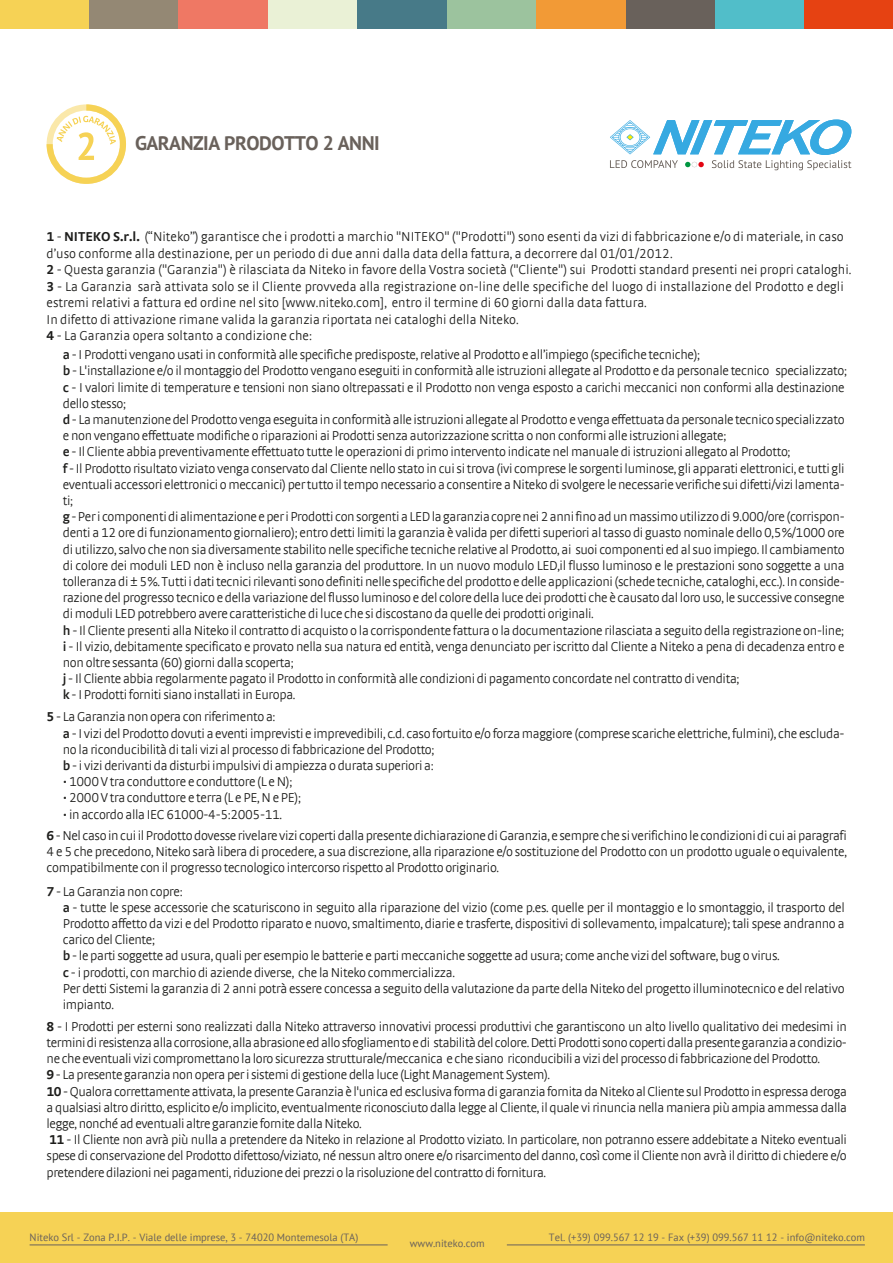
<style>
.page{position:relative;width:893px;height:1263px;background:#fff}
.page>*{position:absolute;margin:0;border:0;box-sizing:border-box;transform-origin:0 0}
.t1{font:700 19.65px "PT Sans";letter-spacing:-.025em;color:#69615b}
.t2{font:300 13.5px/16.2px "Strada TF";letter-spacing:-.025em;color:#1d1d1b}
.t3{font:300 13.5px/16.5px "Strada TF";color:#1d1d1b}
.t4{font:10.5px "PT Sans";color:#69615b}
.s1{font-weight:700}
.s2{font-weight:600}
</style>
<div class="page">
<div style="left:0;top:1213px;width:893px;height:50px;background:#f6d255"></div>
<div style="left:268px;top:0;width:89px;height:28px;background:#eaf1d6"></div>
<div style="left:178px;top:0;width:90px;height:28px;background:#ef7864"></div>
<div style="left:89px;top:0;width:89px;height:28px;background:#948874"></div>
<div style="left:0;top:0;width:89px;height:28px;background:#f6d255"></div>
<div style="left:357px;top:0;width:90px;height:28px;background:#477a88"></div>
<div style="left:447px;top:0;width:89px;height:28px;background:#9cc39e"></div>
<div style="left:536px;top:0;width:90px;height:28px;background:#f29a36"></div>
<div style="left:626px;top:0;width:89px;height:28px;background:#69615b"></div>
<div style="left:715px;top:0;width:90px;height:28px;background:#51bec9"></div>
<div style="left:805px;top:0;width:88px;height:28px;background:#e64212"></div>
<hr style="left:30px;top:1244px;width:358px;height:1px;background:#69615b">
<hr style="left:507px;top:1244px;width:358px;height:1px;background:#69615b">
<svg style="left:610px;top:120px;width:241px;height:50px"></svg>
<svg style="left:47px;top:104px;width:79px;height:80px"></svg>
<h1 class="t1" style="left:135px;top:130px;width:246px">GARANZIA PRODOTTO 2 ANNI</h1>
<p class="t3" style="left:47px;top:228px;width:806px"><span class="s1">1</span> - <span class="s1">NITEKO S.r.l.</span> (“Niteko”) garantisce che i prodotti a marchio "NITEKO" ("Prodotti") sono esenti da vizi di fabbricazione e/o di materiale, in caso d’uso conforme alla destinazione, per un periodo di due anni dalla data della fattura, a decorrere dal 01/01/2012.<br><span class="s1">2</span> - Questa garanzia ("Garanzia") è rilasciata da Niteko in favore della Vostra società ("Cliente") sui Prodotti standard presenti nei propri cataloghi.<br><span class="s1">3</span> - La Garanzia sarà attivata solo se il Cliente provveda alla registrazione on-line delle specifiche del luogo di installazione del Prodotto e degli estremi relativi a fattura ed ordine nel sito [www.niteko.com], entro il termine di 60 giorni dalla data fattura.<br>In difetto di attivazione rimane valida la garanzia riportata nei cataloghi della Niteko.<br><span class="s1">4</span> - La Garanzia opera soltanto a condizione che:</p>
<p class="t2" style="left:63px;top:346px;width:786px"><span class="s2">a</span> - I Prodotti vengano usati in conformità alle specifiche predisposte, relative al Prodotto e all’impiego (specifiche tecniche);<br><span class="s2">b</span> - L'installazione e/o il montaggio del Prodotto vengano eseguiti in conformità alle istruzioni allegate al Prodotto e da personale tecnico specializzato; <span class="s2">c</span> - I valori limite di temperature e tensioni non siano oltrepassati e il Prodotto non venga esposto a carichi meccanici non conformi alla destinazione dello stesso;<br><span class="s2">d</span> - La manutenzione del Prodotto venga eseguita in conformità alle istruzioni allegate al Prodotto e venga effettuata da personale tecnico specializzato e non vengano effettuate modifiche o riparazioni ai Prodotti senza autorizzazione scritta o non conformi alle istruzioni allegate;<br><span class="s2">e</span> - Il Cliente abbia preventivamente effettuato tutte le operazioni di primo intervento indicate nel manuale di istruzioni allegato al Prodotto;<br><span class="s2">f</span> - Il Prodotto risultato viziato venga conservato dal Cliente nello stato in cui si trova (ivi comprese le sorgenti luminose, gli apparati elettronici, e tutti gli eventuali accessori elettronici o meccanici) per tutto il tempo necessario a consentire a Niteko di svolgere le necessarie verifiche sui difetti/vizi lamenta&shy;ti;<br><span class="s2">g</span> - Per i componenti di alimentazione e per i Prodotti con sorgenti a LED la garanzia copre nei 2 anni fino ad un massimo utilizzo di 9.000/ore (corrispon&shy;denti a 12 ore di funzionamento giornaliero); entro detti limiti la garanzia è valida per difetti superiori al tasso di guasto nominale dello 0,5%/1000 ore di utilizzo, salvo che non sia diversamente stabilito nelle specifiche tecniche relative al Prodotto, ai suoi componenti ed al suo impiego. Il cambiamento di colore dei moduli LED non è incluso nella garanzia del produttore. In un nuovo modulo LED,il flusso luminoso e le prestazioni sono soggette a una tolleranza di ± 5%. Tutti i dati tecnici rilevanti sono definiti nelle specifiche del prodotto e delle applicazioni (schede tecniche, cataloghi, ecc.). In conside&shy;razione del progresso tecnico e della variazione del flusso luminoso e del colore della luce dei prodotti che è causato dal loro uso, le successive consegne di moduli LED potrebbero avere caratteristiche di luce che si discostano da quelle dei prodotti originali.<br><span class="s2">h</span> - Il Cliente presenti alla Niteko il contratto di acquisto o la corrispondente fattura o la documentazione rilasciata a seguito della registrazione on-line; <span class="s2">i</span> - Il vizio, debitamente specificato e provato nella sua natura ed entità, venga denunciato per iscritto dal Cliente a Niteko a pena di decadenza entro e non oltre sessanta (60) giorni dalla scoperta;<br><span class="s2">j</span> - Il Cliente abbia regolarmente pagato il Prodotto in conformità alle condizioni di pagamento concordate nel contratto di vendita;<br><span class="s2">k</span> - I Prodotti forniti siano installati in Europa.</p>
<p class="t2" style="left:47px;top:708px;width:230px"><span class="s1">5</span> - La Garanzia non opera con riferimento a:</p>
<p class="t2" style="left:63px;top:725px;width:783px"><span class="s2">a</span> - I vizi del Prodotto dovuti a eventi imprevisti e imprevedibili, c.d. caso fortuito e/o forza maggiore (comprese scariche elettriche, fulmini), che escluda&shy;no la riconducibilità di tali vizi al processo di fabbricazione del Prodotto;<br><span class="s2">b</span> - i vizi derivanti da disturbi impulsivi di ampiezza o durata superiori a:</p>
<p class="t2" style="left:63px;top:773px;width:231px">• 1000 V tra conduttore e conduttore (L e N);</p>
<p class="t2" style="left:63px;top:790px;width:240px">• 2000 V tra conduttore e terra (L e PE, N e PE);</p>
<p class="t2" style="left:63px;top:806px;width:221px">• in accordo alla IEC 61000-4-5:2005-11.</p>
<p class="t2" style="left:47px;top:827px;width:802px;text-align:justify"><span class="s1">6</span> - Nel caso in cui il Prodotto dovesse rivelare vizi coperti dalla presente dichiarazione di Garanzia, e sempre che si verifichino le condizioni di cui ai paragrafi 4 e 5 che precedono, Niteko sarà libera di procedere, a sua discrezione, alla riparazione e/o sostituzione del Prodotto con un prodotto uguale o equivalente, compatibilmente con il progresso tecnologico intercorso rispetto al Prodotto originario.</p>
<p class="t2" style="left:47px;top:883px;width:137px"><span class="s1">7</span> - La Garanzia non copre:</p>
<p class="t2" style="left:63px;top:899px;width:783px"><span class="s2">a</span> - tutte le spese accessorie che scaturiscono in seguito alla riparazione del vizio (come p.es. quelle per il montaggio e lo smontaggio, il trasporto del Prodotto affetto da vizi e del Prodotto riparato e nuovo, smaltimento, diarie e trasferte, dispositivi di sollevamento, impalcature); tali spese andranno a carico del Cliente;<br><span class="s2">b</span> - le parti soggette ad usura, quali per esempio le batterie e parti meccaniche soggette ad usura; come anche vizi del software, bug o virus.<br><span class="s2">c</span> - i prodotti, con marchio di aziende diverse, che la Niteko commercializza.<br>Per detti Sistemi la garanzia di 2 anni potrà essere concessa a seguito della valutazione da parte della Niteko del progetto illuminotecnico e del relativo impianto.</p>
<p class="t2" style="left:47px;top:1018px;width:802px"><span class="s1">8</span> - I Prodotti per esterni sono realizzati dalla Niteko attraverso innovativi processi produttivi che garantiscono un alto livello qualitativo dei medesimi in termini di resistenza alla corrosione, alla abrasione ed allo sfogliamento e di stabilità del colore. Detti Prodotti sono coperti dalla presente garanzia a condizio&shy;ne che eventuali vizi compromettano la loro sicurezza strutturale/meccanica e che siano riconducibili a vizi del processo di fabbricazione del Prodotto.<br><span class="s1">9</span> - La presente garanzia non opera per i sistemi di gestione della luce (Light Management System).<br><span class="s1">10</span> - Qualora correttamente attivata, la presente Garanzia è l'unica ed esclusiva forma di garanzia fornita da Niteko al Cliente sul Prodotto in espressa deroga a qualsiasi altro diritto, esplicito e/o implicito, eventualmente riconosciuto dalla legge al Cliente, il quale vi rinuncia nella maniera più ampia ammessa dalla legge, nonché ad eventuali altre garanzie fornite dalla Niteko.<br><span class="s1">11</span> - Il Cliente non avrà più nulla a pretendere da Niteko in relazione al Prodotto viziato. In particolare, non potranno essere addebitate a Niteko eventuali spese di conservazione del Prodotto difettoso/viziato, né nessun altro onere e/o risarcimento del danno, così come il Cliente non avrà il diritto di chiedere e/o pretendere dilazioni nei pagamenti, riduzione dei prezzi o la risoluzione del contratto di fornitura.</p>
<p class="t4" style="left:30px;top:1230px;width:330px">Niteko Srl - Zona P.I.P. - Viale delle imprese, 3 - 74020 Montemesola (TA)</p>
<p class="t4" style="left:410px;top:1237px;width:76px">www.niteko.com</p>
<p class="t4" style="left:549px;top:1230px;width:317px">Tel. (+39) 099.567 12 19 - Fax (+39) 099.567 11 12 - info@niteko.com</p>
</div>
